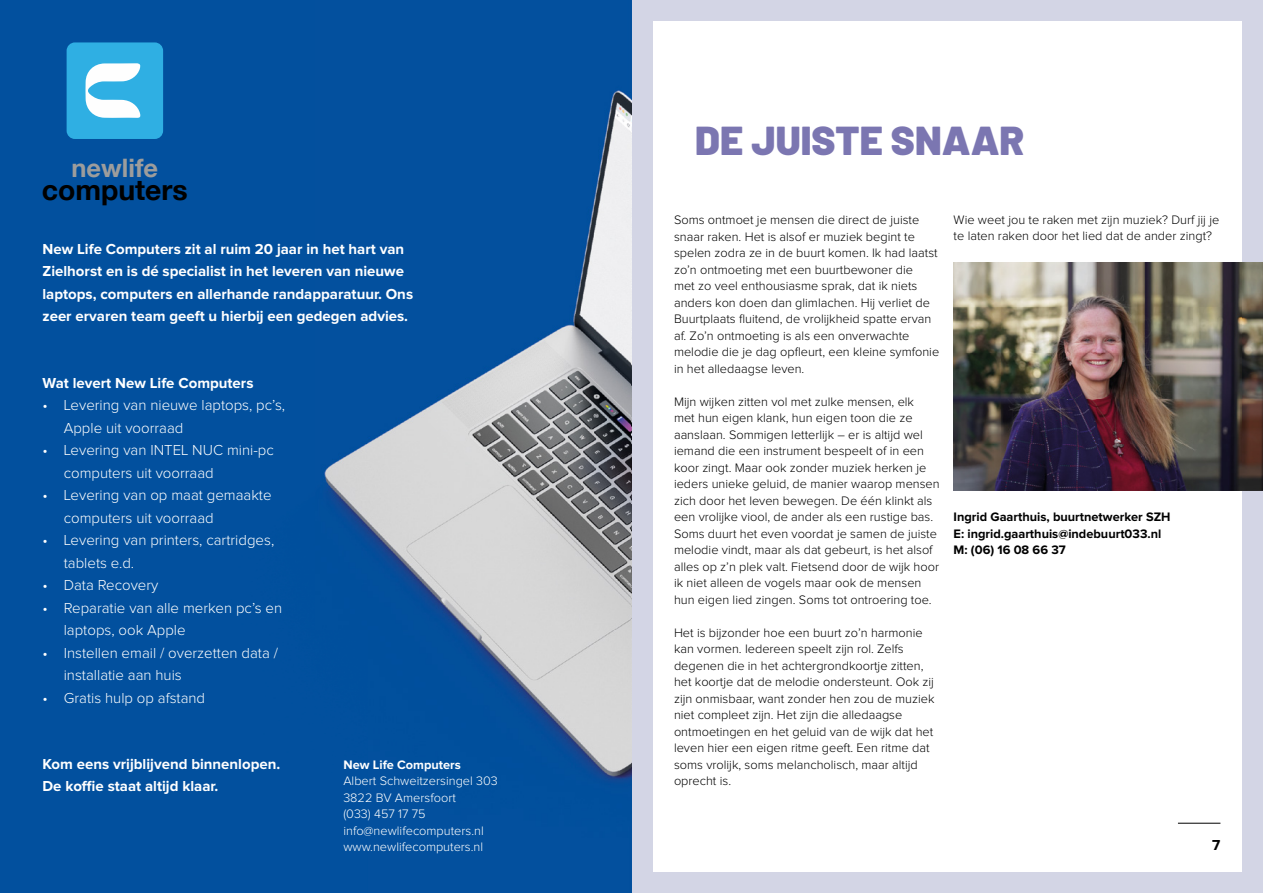
<style>
.page{position:relative;width:1263px;height:893px;background:#fff}
.page>*{position:absolute;margin:0;border:0;box-sizing:border-box;transform-origin:0 0}
.t1{font:900 40.5px "Barlow";color:#7b76b1}
.t2{font:700 28.35px "Helvetica Neue";color:#000}
.t3{font:700 25.5px "Helvetica Neue";color:#9d9d9c}
.t4{font:300 15px/22.5px "Proxima Nova";color:#fff}
.t5{font:700 15px/22.5px "Proxima Nova";color:#fff}
.t6{font:700 15px "Proxima Nova";color:#000}
.t7{font:300 12.75px/16.5px "Proxima Nova";color:#000}
.t8{font:300 12.75px/16.5px "Proxima Nova";color:#fff}
.t9{font:700 12.75px/16.5px "Proxima Nova";color:#000}
.t10{font:700 12.75px "Proxima Nova";color:#fff}
</style>
<div class="page">
<div style="left:631px;top:0;width:632px;height:893px;background:#d3d5e5"></div>
<div style="left:653px;top:21px;width:589px;height:851px;background:#fff"></div>
<img style="left:0;top:0;width:632px;height:893px">
<div style="left:67px;top:42px;width:96px;height:97px;background:#2fafe3;border-radius:8px"></div>
<svg style="left:85px;top:63px;width:56px;height:55px"></svg>
<hr style="left:1178px;top:823px;width:42px;height:1px;background:#000">
<img style="left:954px;top:262px;width:309px;height:228px">
<h3 class="t3" style="left:72px;top:148px;width:88px">newlife</h3>
<h2 class="t2" style="left:42px;top:168px;width:147px">computers</h2>
<p class="t5" style="left:43px;top:238px;width:372px">New Life Computers zit al ruim 20 jaar in het hart van Zielhorst en is dé specialist in het leveren van nieuwe laptops, computers en allerhande randapparatuur. Ons zeer ervaren team geeft u hierbij een gedegen advies.</p>
<p class="t5" style="left:43px;top:372px;width:212px">Wat levert New Life Computers</p>
<p class="t4" style="left:64px;top:395px;width:223px;text-indent:-21px">• Levering van nieuwe laptops, pc’s,<br>Apple uit voorraad</p>
<p class="t4" style="left:64px;top:440px;width:212px;text-indent:-21px">• Levering van INTEL NUC mini-pc computers uit voorraad</p>
<p class="t4" style="left:64px;top:485px;width:209px;text-indent:-21px">• Levering van op maat gemaakte computers uit voorraad</p>
<p class="t4" style="left:64px;top:530px;width:212px;text-indent:-21px">• Levering van printers, cartridges, tablets e.d.</p>
<p class="t4" style="left:43px;top:575px;width:117px">• Data Recovery</p>
<p class="t4" style="left:64px;top:597px;width:220px;text-indent:-21px">• Reparatie van alle merken pc’s en laptops, ook Apple</p>
<p class="t4" style="left:64px;top:642px;width:216px;text-indent:-21px">• Instellen email / overzetten data / installatie aan huis</p>
<p class="t4" style="left:43px;top:687px;width:164px">• Gratis hulp op afstand</p>
<p class="t5" style="left:43px;top:753px;width:239px">Kom eens vrijblijvend binnenlopen.<br>De koffie staat altijd klaar.</p>
<p class="t10" style="left:343px;top:757px;width:119px">New Life Computers</p>
<p class="t8" style="left:343px;top:773px;width:156px">Albert Schweitzersingel 303<br>3822 BV Amersfoort<br>(033) 457 17 75 info@newlifecomputers.nl www.newlifecomputers.nl</p>
<h1 class="t1" style="left:695px;top:115px;width:331px">DE JUISTE SNAAR</h1>
<p class="t7" style="left:674px;top:212px;width:267px">Soms ontmoet je mensen die direct de juiste snaar raken. Het is alsof er muziek begint te spelen zodra ze in de buurt komen. Ik had laatst zo’n ontmoeting met een buurtbewoner die<br>met zo veel enthousiasme sprak, dat ik niets anders kon doen dan glimlachen. Hij verliet de Buurtplaats fluitend, de vrolijkheid spatte ervan af. Zo’n ontmoeting is als een onverwachte melodie die je dag opfleurt, een kleine symfonie in het alledaagse leven.</p>
<p class="t7" style="left:674px;top:394px;width:267px">Mijn wijken zitten vol met zulke mensen, elk<br>met hun eigen klank, hun eigen toon die ze aanslaan. Sommigen letterlijk – er is altijd wel iemand die een instrument bespeelt of in een koor zingt. Maar ook zonder muziek herken je ieders unieke geluid, de manier waarop mensen zich door het leven bewegen. De één klinkt als een vrolijke viool, de ander als een rustige bas.<br>Soms duurt het even voordat je samen de juiste melodie vindt, maar als dat gebeurt, is het alsof alles op z’n plek valt. Fietsend door de wijk hoor ik niet alleen de vogels maar ook de mensen hun eigen lied zingen. Soms tot ontroering toe.</p>
<p class="t7" style="left:674px;top:625px;width:262px">Het is bijzonder hoe een buurt zo’n harmonie kan vormen. Iedereen speelt zijn rol. Zelfs degenen die in het achtergrondkoortje zitten, het koortje dat de melodie ondersteunt. Ook zij zijn onmisbaar, want zonder hen zou de muziek niet compleet zijn. Het zijn die alledaagse ontmoetingen en het geluid van de wijk dat het leven hier een eigen ritme geeft. Een ritme dat soms vrolijk, soms melancholisch, maar altijd oprecht is.</p>
<p class="t7" style="left:954px;top:212px;width:267px">Wie weet jou te raken met zijn muziek? Durf jij je te laten raken door het lied dat de ander zingt?</p>
<p class="t9" style="left:954px;top:509px;width:218px">Ingrid Gaarthuis, buurtnetwerker SZH<br>E: ingrid.gaarthuis@indebuurt033.nl<br>M: (06) 16 08 66 37</p>
<p class="t6" style="left:1212px;top:837px;width:10px">7</p>
</div>
